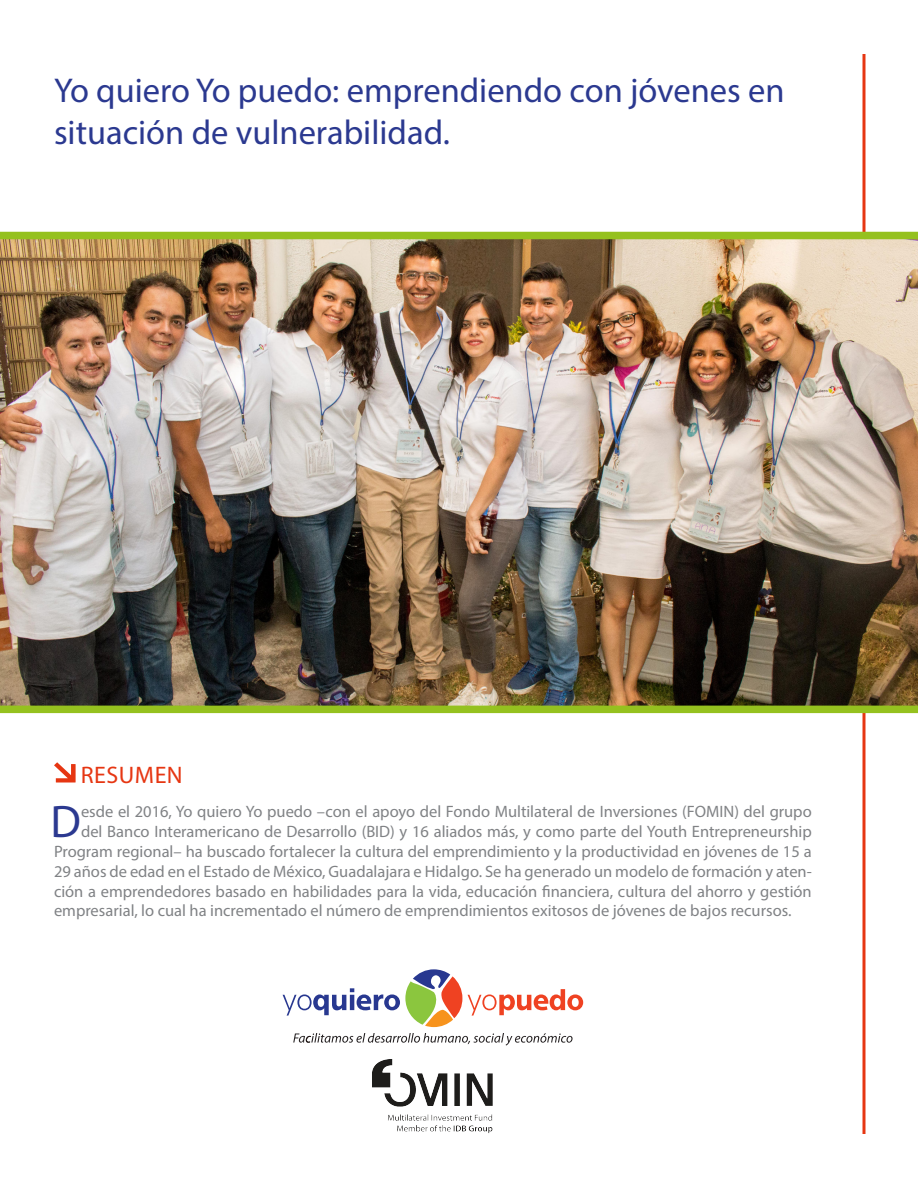
<style>
.page{position:relative;width:918px;height:1188px;background:#fff}
.page>*{position:absolute;margin:0;border:0;box-sizing:border-box;transform-origin:0 0}
.t1{font:45.9px "Myriad Pro";color:#2b3990}
.t2{font:34.5px/41.4px "Myriad Pro";color:#2b3990}
.t3{font:24px "Myriad Pro";letter-spacing:.02em;color:#e63612}
.t4{font:16.5px "Myriad Pro";color:#808285}
</style>
<div class="page">
<svg style="left:862px;top:54px;width:4px;height:1080px;background:#eb684c"></svg>
<img style="left:0;top:232px;width:918px;height:481px">
<svg style="left:54px;top:762px;width:22px;height:21px"></svg>
<svg style="left:468px;top:989px;width:115px;height:27px"></svg>
<svg style="left:283px;top:969px;width:179px;height:58px"></svg>
<svg style="left:293px;top:1033px;width:280px;height:12px"></svg>
<img style="left:372px;top:1059px;width:121px;height:74px">
<p class="t2" style="left:54px;top:70px;width:732px">Yo quiero Yo puedo: emprendiendo con jóvenes en situación de vulnerabilidad.</p>
<p class="t3" style="left:81px;top:760px;width:103px">RESUMEN</p>
<p class="t1" style="left:51px;top:793px;width:32px">D</p>
<p class="t4" style="left:81px;top:802px;width:732px">esde el 2016, Yo quiero Yo puedo –con el apoyo del Fondo Multilateral de Inversiones (FOMIN) del grupo</p>
<p class="t4" style="left:81px;top:821px;width:732px">del Banco Interamericano de Desarrollo (BID) y 16 aliados más, y como parte del Youth Entrepreneurship</p>
<p class="t4" style="left:54px;top:841px;width:759px">Program regional– ha buscado fortalecer la cultura del emprendimiento y la productividad en jóvenes de 15 a</p>
<p class="t4" style="left:54px;top:861px;width:759px">29 años de edad en el Estado de México, Guadalajara e Hidalgo. Se ha generado un modelo de formación y aten-</p>
<p class="t4" style="left:54px;top:881px;width:759px">ción a emprendedores basado en habilidades para la vida, educación financiera, cultura del ahorro y gestión</p>
<p class="t4" style="left:54px;top:901px;width:739px">empresarial, lo cual ha incrementado el número de emprendimientos exitosos de jóvenes de bajos recursos.</p>
</div>
